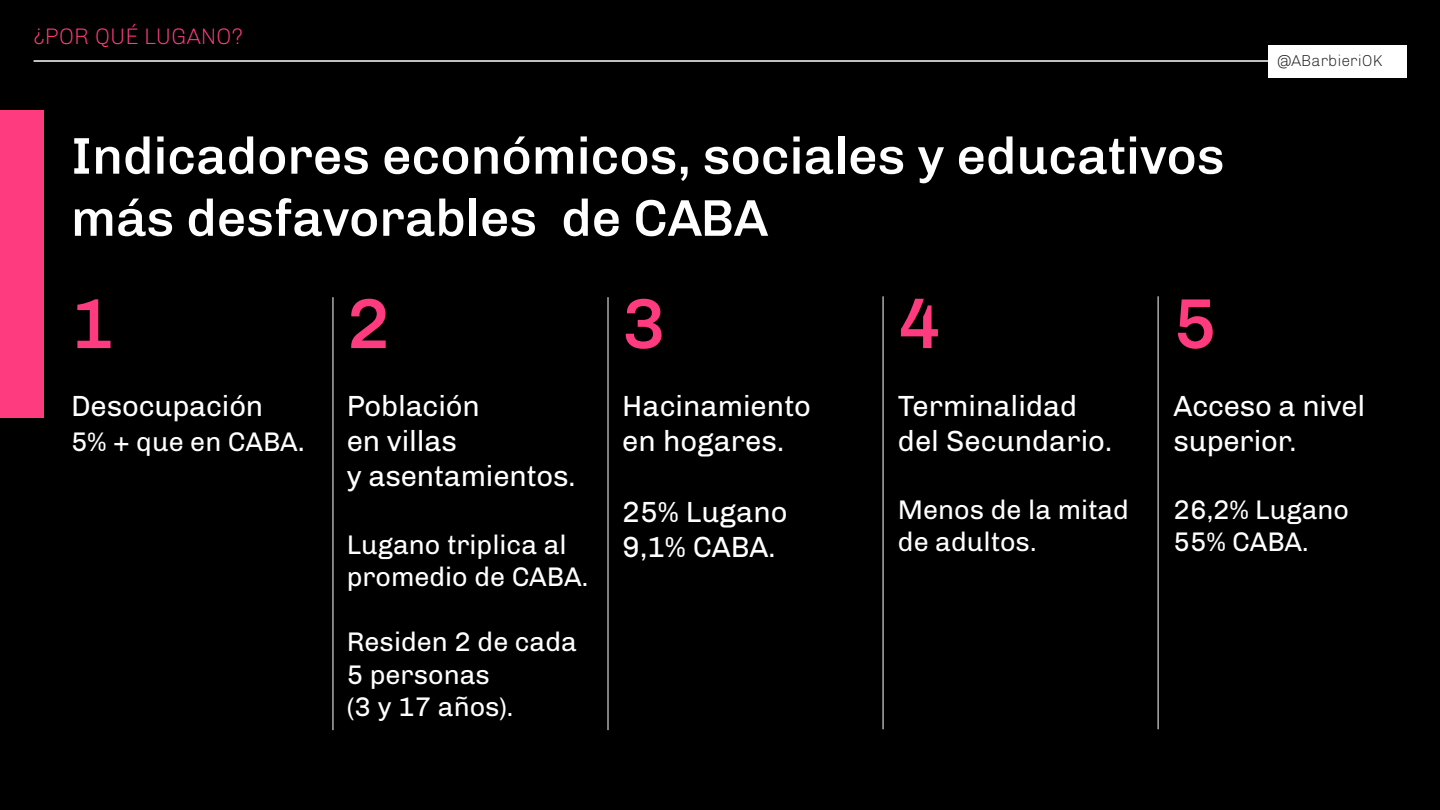
<style>
.page{position:relative;width:1440px;height:810px;background:#fff}
.page>*{position:absolute;margin:0;border:0;box-sizing:border-box;transform-origin:0 0}
.t1{font:500 70.88px "Chivo";color:#ff3b80}
.t2{font:500 51.75px/62.1px "Chivo";color:#fff}
.t3{font:29.25px/35.1px "Chivo";letter-spacing:-.005em;color:#fff}
.t4{font:27px/32.4px "Chivo";color:#fff}
.t5{font:100 22.5px "Chivo";letter-spacing:-.005em;color:#ff3b80}
.t6{font:100 15.75px "Chivo";color:#1d1d1b}
.s1{font-size:29.25px}
</style>
<div class="page">
<div style="left:0;top:39px;width:1440px;height:771px;background:#000"></div>
<div style="left:0;top:0;width:1440px;height:61px;background:#000"></div>
<hr style="left:34px;top:60px;width:1372px;height:2px;background:#fff">
<div style="left:1268px;top:45px;width:138px;height:32px;background:#fff"></div>
<hr style="left:333px;top:297px;width:1px;height:433px;background:#fff">
<hr style="left:608px;top:297px;width:1px;height:433px;background:#fff">
<hr style="left:883px;top:296px;width:1px;height:433px;background:#fff">
<hr style="left:1158px;top:296px;width:1px;height:433px;background:#fff">
<div style="left:0;top:110px;width:43px;height:308px;background:#ff3b80"></div>
<p class="t5" style="left:34px;top:20px;width:211px">¿POR QUÉ LUGANO?</p>
<h2 class="t2" style="left:71px;top:122px;width:1155px">Indicadores económicos, sociales y educativos más desfavorables de CABA</h2>
<h1 class="t1" style="left:71px;top:269px;width:45px">1</h1>
<h1 class="t1" style="left:347px;top:269px;width:45px">2</h1>
<h1 class="t1" style="left:622px;top:269px;width:45px">3</h1>
<h1 class="t1" style="left:898px;top:269px;width:45px">4</h1>
<h1 class="t1" style="left:1174px;top:269px;width:45px">5</h1>
<p class="t6" style="left:1277px;top:49px;width:107px">@ABarbieriOK</p>
<p class="t3" style="left:71px;top:387px;width:194px">Desocupación</p>
<p class="t4" style="left:71px;top:424px;width:235px">5% + que en CABA<span class="s1">.</span></p>
<p class="t3" style="left:347px;top:387px;width:230px">Población<br>en villas<br>y asentamientos.</p>
<p class="t4" style="left:347px;top:527px;width:243px">Lugano triplica al promedio de CABA.</p>
<p class="t4" style="left:347px;top:624px;width:232px">Residen 2 de cada<br>5 personas<br>(3 y 17 años).</p>
<p class="t3" style="left:622px;top:387px;width:190px">Hacinamiento en hogares.</p>
<p class="t3" style="left:622px;top:492px;width:167px">25% Lugano<br>9,1% CABA.</p>
<p class="t3" style="left:898px;top:387px;width:216px">Terminalidad del Secundario.</p>
<p class="t4" style="left:898px;top:492px;width:233px">Menos de la mitad de adultos.</p>
<p class="t3" style="left:1174px;top:387px;width:193px">Acceso a nivel superior.</p>
<p class="t4" style="left:1174px;top:492px;width:177px">26,2% Lugano<br>55% CABA.</p>
</div>
